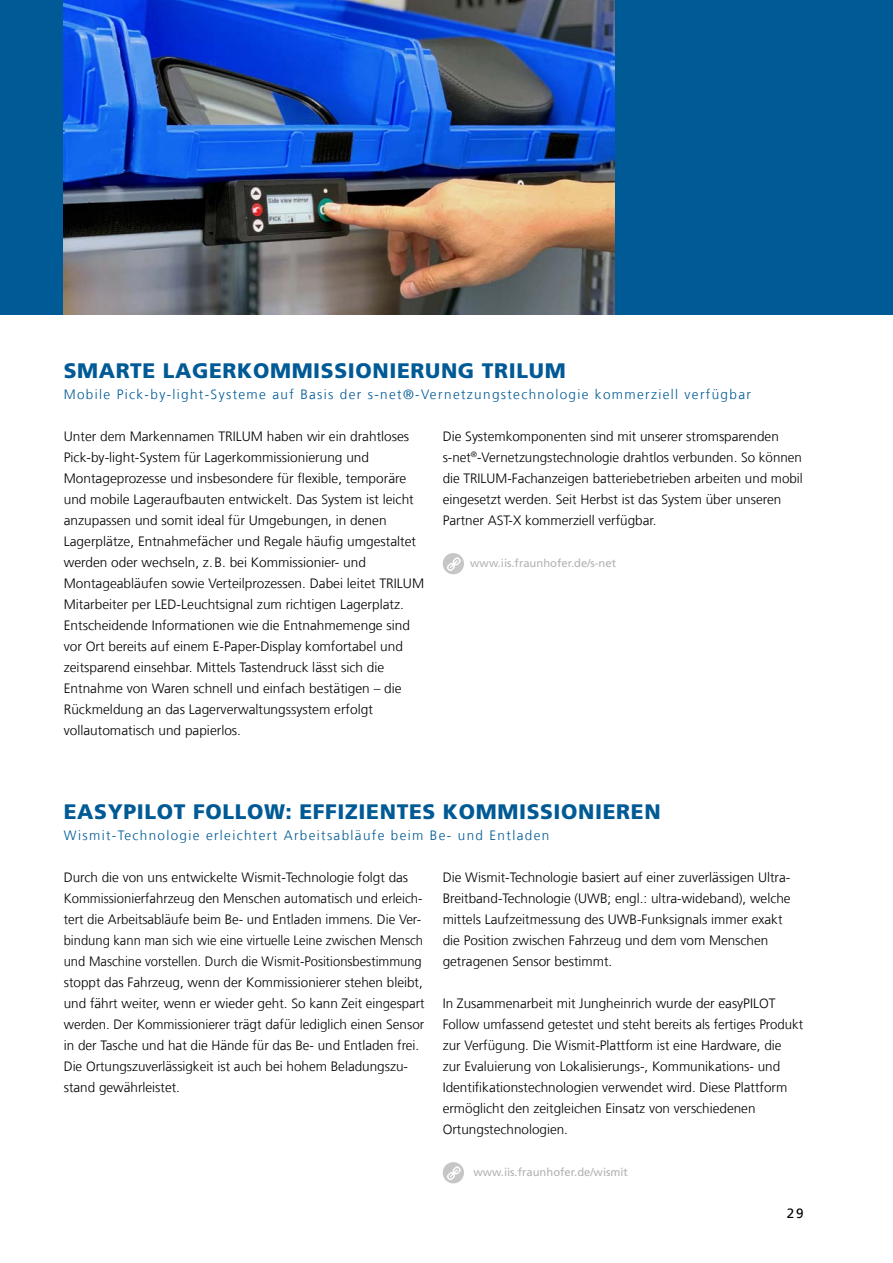
<style>
.page{position:relative;width:893px;height:1263px;background:#fff}
.page>*{position:absolute;margin:0;border:0;box-sizing:border-box;transform-origin:0 0}
.t1{font:900 21px "Frutiger LT Com";letter-spacing:.03em;color:#005a95}
.t2{font:300 13.5px/21px "Frutiger LT Com";color:#000}
.t3{font:300 13.5px "Frutiger LT Com";letter-spacing:.1em;color:#005a95}
.t4{font:13.5px "Frutiger LT Com";color:#000}
.t5{font:11.25px "Frutiger LT Com";color:#b3b2b2}
</style>
<div class="page">
<div style="left:0;top:0;width:893px;height:315px;background:#005a95"></div>
<svg style="left:442px;top:1162px;width:22px;height:22px"></svg>
<svg style="left:442px;top:553px;width:22px;height:22px"></svg>
<img style="left:64px;top:0;width:550px;height:315px">
<h1 class="t1" style="left:64px;top:358px;width:503px">SMARTE LAGERKOMMISSIONIERUNG TRILUM</h1>
<p class="t3" style="left:64px;top:386px;width:689px">Mobile Pick-by-light-Systeme auf Basis der s-net®-Vernetzungstechnologie kommerziell verfügbar</p>
<p class="t2" style="left:64px;top:426px;width:362px">Unter dem Markennamen TRILUM haben wir ein drahtloses Pick-by-light-System für Lagerkommissionierung und Montageprozesse und insbesondere für flexible, temporäre und mobile Lageraufbauten entwickelt. Das System ist leicht anzupassen und somit ideal für Umgebungen, in denen Lagerplätze, Entnahmefächer und Regale häufig umgestaltet werden oder wechseln, z.B. bei Kommissionier- und Montageabläufen sowie Verteilprozessen. Dabei leitet TRILUM Mitarbeiter per LED-Leuchtsignal zum richtigen Lagerplatz.<br>Entscheidende Informationen wie die Entnahmemenge sind vor Ort bereits auf einem E-Paper-Display komfortabel und zeitsparend einsehbar. Mittels Tastendruck lässt sich die Entnahme von Waren schnell und einfach bestätigen – die Rückmeldung an das Lagerverwaltungssystem erfolgt vollautomatisch und papierlos.</p>
<p class="t2" style="left:443px;top:426px;width:362px">Die Systemkomponenten sind mit unserer stromsparenden s-net<sup>®</sup>-Vernetzungstechnologie drahtlos verbunden. So können die TRILUM-Fachanzeigen batteriebetrieben arbeiten und mobil eingesetzt werden. Seit Herbst ist das System über unseren Partner AST-X kommerziell verfügbar.</p>
<p class="t5" style="left:470px;top:556px;width:147px">www.iis.fraunhofer.de/s-net</p>
<h1 class="t1" style="left:64px;top:799px;width:598px">EASYPILOT FOLLOW: EFFIZIENTES KOMMISSIONIEREN</h1>
<p class="t3" style="left:64px;top:827px;width:487px">Wismit-Technologie erleichtert Arbeitsabläufe beim Be- und Entladen</p>
<p class="t2" style="left:64px;top:867px;width:362px">Durch die von uns entwickelte Wismit-Technologie folgt das Kommissionierfahrzeug den Menschen automatisch und erleich&shy;tert die Arbeitsabläufe beim Be- und Entladen immens. Die Ver&shy;bindung kann man sich wie eine virtuelle Leine zwischen Mensch und Maschine vorstellen. Durch die Wismit-Positionsbestimmung stoppt das Fahrzeug, wenn der Kommissionierer stehen bleibt, und fährt weiter, wenn er wieder geht. So kann Zeit eingespart werden. Der Kommissionierer trägt dafür lediglich einen Sensor in der Tasche und hat die Hände für das Be- und Entladen frei.<br>Die Ortungszuverlässigkeit ist auch bei hohem Beladungszu&shy;stand gewährleistet.</p>
<p class="t2" style="left:443px;top:867px;width:349px">Die Wismit-Technologie basiert auf einer zuverlässigen Ultra-Breitband-Technologie (UWB; engl.: ultra-wideband), welche mittels Laufzeitmessung des UWB-Funksignals immer exakt die Position zwischen Fahrzeug und dem vom Menschen getragenen Sensor bestimmt.</p>
<p class="t2" style="left:443px;top:993px;width:362px">In Zusammenarbeit mit Jungheinrich wurde der easyPILOT Follow umfassend getestet und steht bereits als fertiges Produkt zur Verfügung. Die Wismit-Plattform ist eine Hardware, die<br>zur Evaluierung von Lokalisierungs-, Kommunikations- und Identifikationstechnologien verwendet wird. Diese Plattform ermöglicht den zeitgleichen Einsatz von verschiedenen Ortungstechnologien.</p>
<p class="t5" style="left:473px;top:1165px;width:156px">www.iis.fraunhofer.de/wismit</p>
<p class="t4" style="left:787px;top:1205px;width:18px">29</p>
</div>
